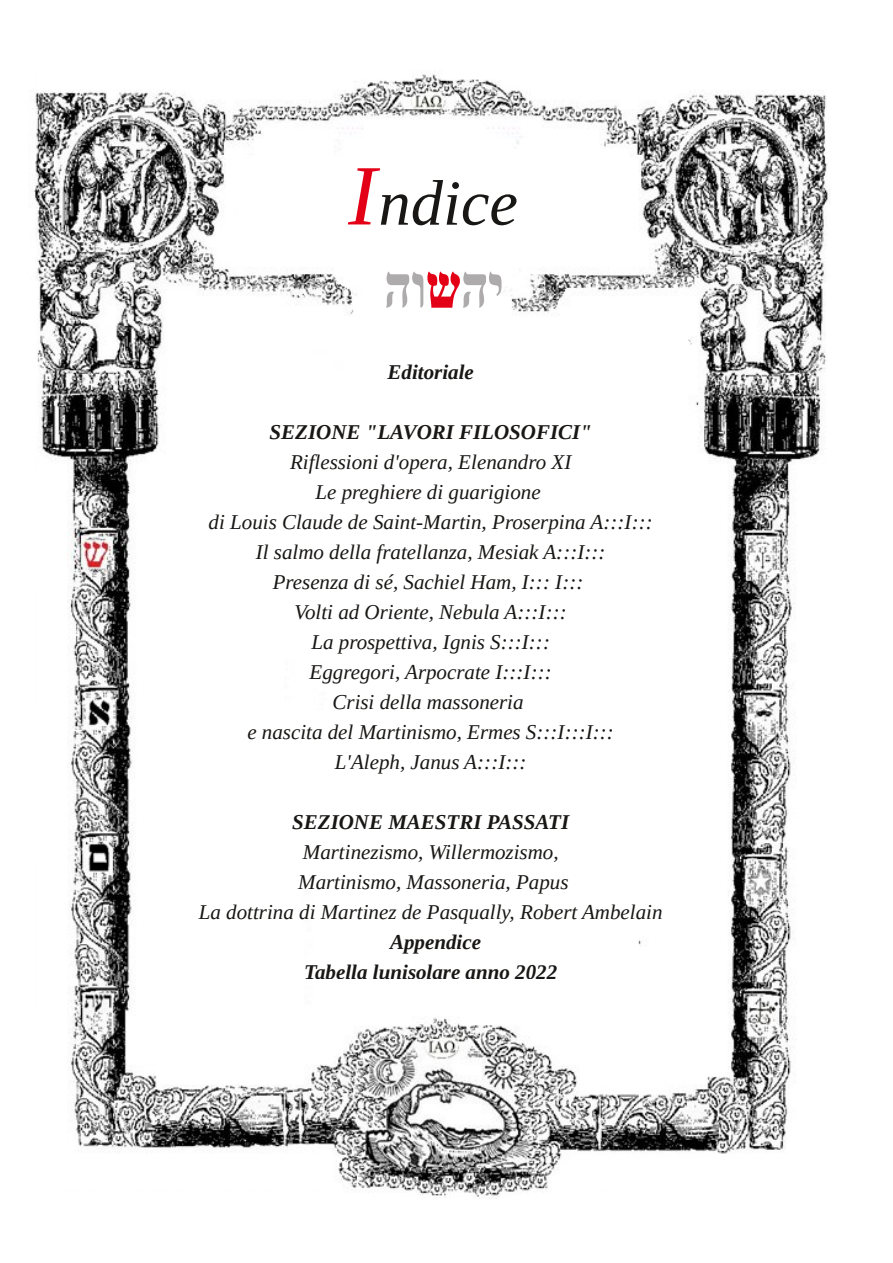
<style>
.page{position:relative;width:893px;height:1263px;background:#fff}
.page>*{position:absolute;margin:0;border:0;box-sizing:border-box;transform-origin:0 0}
.t1{font:italic 64.35px "Liberation Serif";color:#181715}
.t2{font:italic 21px/30px "Liberation Serif";color:#181715;text-align:center}
.t3{font:italic 700 21px/30px "Liberation Serif";color:#181715;text-align:center}
.s1{font-size:85.8px;color:#e30016}
</style>
<div class="page">
<img style="left:34px;top:74px;width:794px;height:1124px">
<svg style="left:386px;top:272px;width:115px;height:36px"></svg>
<h1 class="t1" style="left:348px;top:167px;width:171px"><span class="s1">I</span>ndice</h1>
<p class="t3" style="left:388px;top:356px;width:88px">Editoriale</p>
<p class="t3" style="left:270px;top:416px;width:324px">SEZIONE "LAVORI FILOSOFICI"</p>
<p class="t2" style="left:209px;top:446px;width:446px">Riflessioni d'opera, Elenandro XI<br>Le preghiere di guarigione<br>di Louis Claude de Saint-Martin, Proserpina A:::I:::<br>Il salmo della fratellanza, Mesiak A:::I:::<br>Presenza di sé, Sachiel Ham, I::: I:::<br>Volti ad Oriente, Nebula A:::I:::<br>La prospettiva, Ignis S:::I:::<br>Eggregori, Arpocrate I:::I:::<br>Crisi della massoneria<br>e nascita del Martinismo, Ermes S:::I:::I:::<br>L'Aleph, Janus A:::I:::</p>
<p class="t3" style="left:292px;top:806px;width:279px">SEZIONE MAESTRI PASSATI</p>
<p class="t2" style="left:199px;top:836px;width:465px">Martinezismo, Willermozismo,<br>Martinismo, Massoneria, Papus<br>La dottrina di Martinez de Pasqually, Robert Ambelain</p>
<p class="t3" style="left:304px;top:926px;width:255px">Appendice<br>Tabella lunisolare anno 2022</p>
</div>
